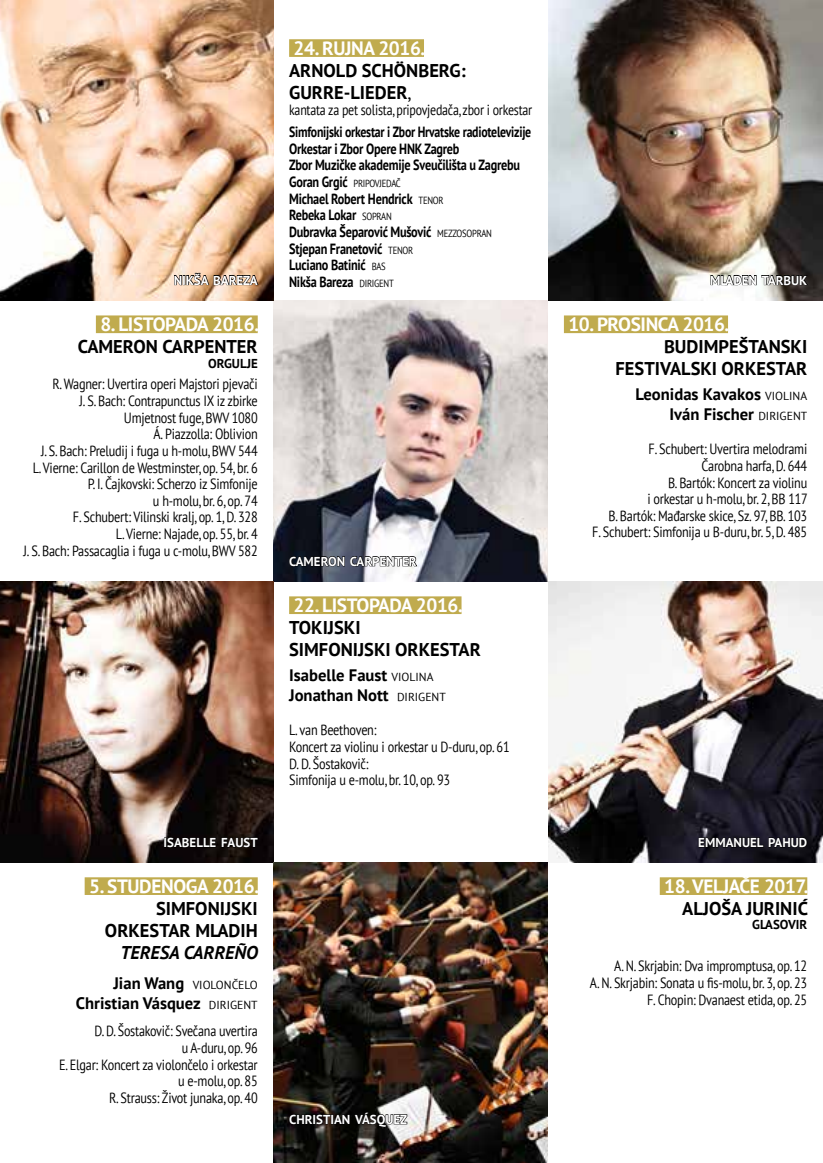
<style>
.page{position:relative;width:823px;height:1163px;background:#fff}
.page>*{position:absolute;margin:0;border:0;box-sizing:border-box;transform-origin:0 0}
.t1{font:700 19.2px "PT Sans";letter-spacing:-.02em;color:#fff}
.t2{font:700 18.4px/22.2px "PT Sans";color:#000}
.t3{font:italic 700 18.4px "PT Sans";color:#000}
.t4{font:700 16.6px/20px "PT Sans";color:#000}
.t5{font:14.8px/16.6px "PT Sans";letter-spacing:-.02em;color:#000;text-align:right;scale:.83 1}
.t6{font:700 14.8px/16.6px "PT Sans";letter-spacing:-.02em;color:#000;scale:.83 1}
.t7{font:14.8px/16.6px "PT Sans";letter-spacing:-.02em;color:#000;text-align:right;scale:.82 1}
.t8{font:700 14.8px/16.6px "PT Sans";letter-spacing:-.02em;color:#000;scale:.8 1}
.t9{font:14.8px "PT Sans";letter-spacing:-.02em;color:#000;scale:.81 1}
.t10{font:700 13px "PT Sans";color:#fff}
.t11{font:700 13px "PT Sans";color:#000}
.t12{font:11.6px "PT Sans";color:#000}
.t13{font:10.4px "PT Sans";letter-spacing:-.03em;color:#000;scale:.83 1}
.s1{font-weight:400}
.s2{font-weight:700;font-size:14.8px}
.s3{font-weight:400;font-size:10.4px}
.s4{font-weight:400;font-size:11.6px}
.s5{font-weight:700;font-size:16.6px}
</style>
<div class="page">
<img style="left:273px;top:300px;width:274px;height:281px">
<img style="left:0;top:0;width:273px;height:300px">
<img style="left:548px;top:0;width:274px;height:300px">
<img style="left:0;top:581px;width:273px;height:281px">
<img style="left:273px;top:862px;width:274px;height:300px">
<img style="left:548px;top:581px;width:274px;height:281px">
<div style="left:289px;top:39px;width:135px;height:18px;background:#c0ab4e"></div>
<div style="left:96px;top:315px;width:161px;height:18px;background:#c0ab4e"></div>
<div style="left:289px;top:596px;width:172px;height:18px;background:#c0ab4e"></div>
<div style="left:85px;top:877px;width:172px;height:17px;background:#c0ab4e"></div>
<div style="left:563px;top:315px;width:164px;height:18px;background:#c0ab4e"></div>
<div style="left:659px;top:877px;width:147px;height:17px;background:#c0ab4e"></div>
<svg style="left:174px;top:269px;width:84px;height:17px"></svg>
<svg style="left:288px;top:550px;width:129px;height:17px"></svg>
<svg style="left:288px;top:1108px;width:119px;height:23px;background:#33302e"></svg>
<svg style="left:709px;top:269px;width:99px;height:17px"></svg>
<svg style="left:698px;top:831px;width:109px;height:17px;background:#13121a"></svg>
<svg style="left:164px;top:831px;width:94px;height:16px;background:#0e0a09"></svg>
<p class="t10" style="left:174px;top:271px;width:85px">NIKŠA BAREZA</p>
<p class="t1" style="left:100px;top:311px;width:160px">8. LISTOPADA 2016.</p>
<p class="t2" style="left:78px;top:335px;width:181px">CAMERON CARPENTER</p>
<p class="t11" style="left:208px;top:354px;width:51px">ORGULJE</p>
<p class="t5" style="left:24px;top:375px;width:283px">R. Wagner: Uvertira operi Majstori pjevači<br>J. S. Bach: Contrapunctus IX iz zbirke<br>Umjetnost fuge, BWV 1080<br>Á. Piazzolla: Oblivion<br>J. S. Bach: Preludij i fuga u h-molu, BWV 544<br>L. Vierne: Carillon de Westminster, op. 54, br. 6<br>P. I. Čajkovski: Scherzo iz Simfonije<br>u h-molu, br. 6, op. 74<br>F. Schubert: Vilinski kralj, op. 1, D. 328<br>L. Vierne: Najade, op. 55, br. 4<br>J. S. Bach: Passacaglia i fuga u c-molu, BWV 582</p>
<p class="t1" style="left:293px;top:35px;width:133px">24. RUJNA 2016.</p>
<p class="t2" style="left:289px;top:59px;width:178px">ARNOLD SCHÖNBERG:<br>GURRE-LIEDER<span class="s1">,</span></p>
<p class="t9" style="left:289px;top:101px;width:301px">kantata za pet solista, pripovjedača, zbor i orkestar</p>
<p class="t8" style="left:289px;top:123px;width:304px">Simfonijski orkestar i Zbor Hrvatske radiotelevizije<br>Orkestar i Zbor Opere HNK Zagreb<br>Zbor Muzičke akademije Sveučilišta u Zagrebu</p>
<p class="t13" style="left:289px;top:177px;width:136px"><span class="s2">Goran Grgić</span> PRIPOVJEDAČ</p>
<p class="t6" style="left:289px;top:190px;width:246px">Michael Robert Hendrick <span class="s3">TENOR<br></span>Rebeka Lokar <span class="s3">SOPRAN<br></span>Dubravka Šeparović Mušović <span class="s3">MEZZOSOPRAN<br></span>Stjepan Franetović <span class="s3">TENOR<br></span>Luciano Batinić <span class="s3">BAS<br></span>Nikša Bareza <span class="s3">DIRIGENT</span></p>
<p class="t10" style="left:289px;top:552px;width:129px">CAMERON CARPENTER</p>
<p class="t1" style="left:293px;top:592px;width:171px">22. LISTOPADA 2016.</p>
<p class="t2" style="left:289px;top:615px;width:193px">TOKIJSKI<br>SIMFONIJSKI ORKESTAR</p>
<p class="t4" style="left:289px;top:664px;width:158px">Isabelle Faust <span class="s4">VIOLINA<br></span>Jonathan Nott <span class="s4">DIRIGENT</span></p>
<p class="t5" style="left:289px;top:721px;width:267px;text-align:left">L. van Beethoven:<br>Koncert za violinu i orkestar u D-duru, op. 61<br>D. D. Šostakovič:<br>Simfonija u e-molu, br. 10, op. 93</p>
<p class="t10" style="left:709px;top:271px;width:99px">MLADEN TARBUK</p>
<p class="t1" style="left:568px;top:311px;width:162px">10. PROSINCA 2016.</p>
<p class="t2" style="left:615px;top:335px;width:193px;text-align:right">BUDIMPEŠTANSKI<br>FESTIVALSKI ORKESTAR</p>
<p class="t4" style="left:635px;top:384px;width:173px;text-align:right">Leonidas Kavakos <span class="s4">VIOLINA<br></span>Iván Fischer <span class="s4">DIRIGENT</span></p>
<p class="t5" style="left:592px;top:440px;width:261px">F. Schubert: Uvertira melodrami<br>Čarobna harfa, D. 644<br>B. Bartók: Koncert za violinu<br>i orkestar u h-molu, br. 2, BB 117<br>B. Bartók: Mađarske skice, Sz. 97, BB. 103<br>F. Schubert: Simfonija u B-duru, br. 5, D. 485</p>
<p class="t10" style="left:163px;top:833px;width:96px">ISABELLE FAUST</p>
<p class="t10" style="left:697px;top:833px;width:110px">EMMANUEL PAHUD</p>
<p class="t1" style="left:89px;top:872px;width:171px">5. STUDENOGA 2016.</p>
<p class="t2" style="left:105px;top:896px;width:154px;text-align:right">SIMFONIJSKI<br>ORKESTAR MLADIH</p>
<p class="t3" style="left:120px;top:940px;width:139px">TERESA CARREÑO</p>
<p class="t12" style="left:113px;top:977px;width:146px"><span class="s5">Jian Wang</span> VIOLONČELO</p>
<p class="t4" style="left:76px;top:992px;width:183px">Christian Vásquez <span class="s4">DIRIGENT</span></p>
<p class="t7" style="left:59px;top:1022px;width:243px">D. D. Šostakovič: Svečana uvertira<br>u A-duru, op. 96<br>E. Elgar: Koncert za violončelo i orkestar u e-molu, op. 85<br>R. Strauss: Život junaka, op. 40</p>
<p class="t10" style="left:289px;top:1110px;width:119px">CHRISTIAN VÁSQUEZ</p>
<p class="t1" style="left:664px;top:872px;width:146px">18. VELJAČE 2017.</p>
<p class="t2" style="left:681px;top:896px;width:127px">ALJOŠA JURINIĆ</p>
<p class="t11" style="left:751px;top:916px;width:56px">GLASOVIR</p>
<p class="t5" style="left:589px;top:957px;width:263px">A. N. Skrjabin: Dva impromptusa, op. 12<br>A. N. Skrjabin: Sonata u fis-molu, br. 3, op. 23<br>F. Chopin: Dvanaest etida, op. 25</p>
</div>
